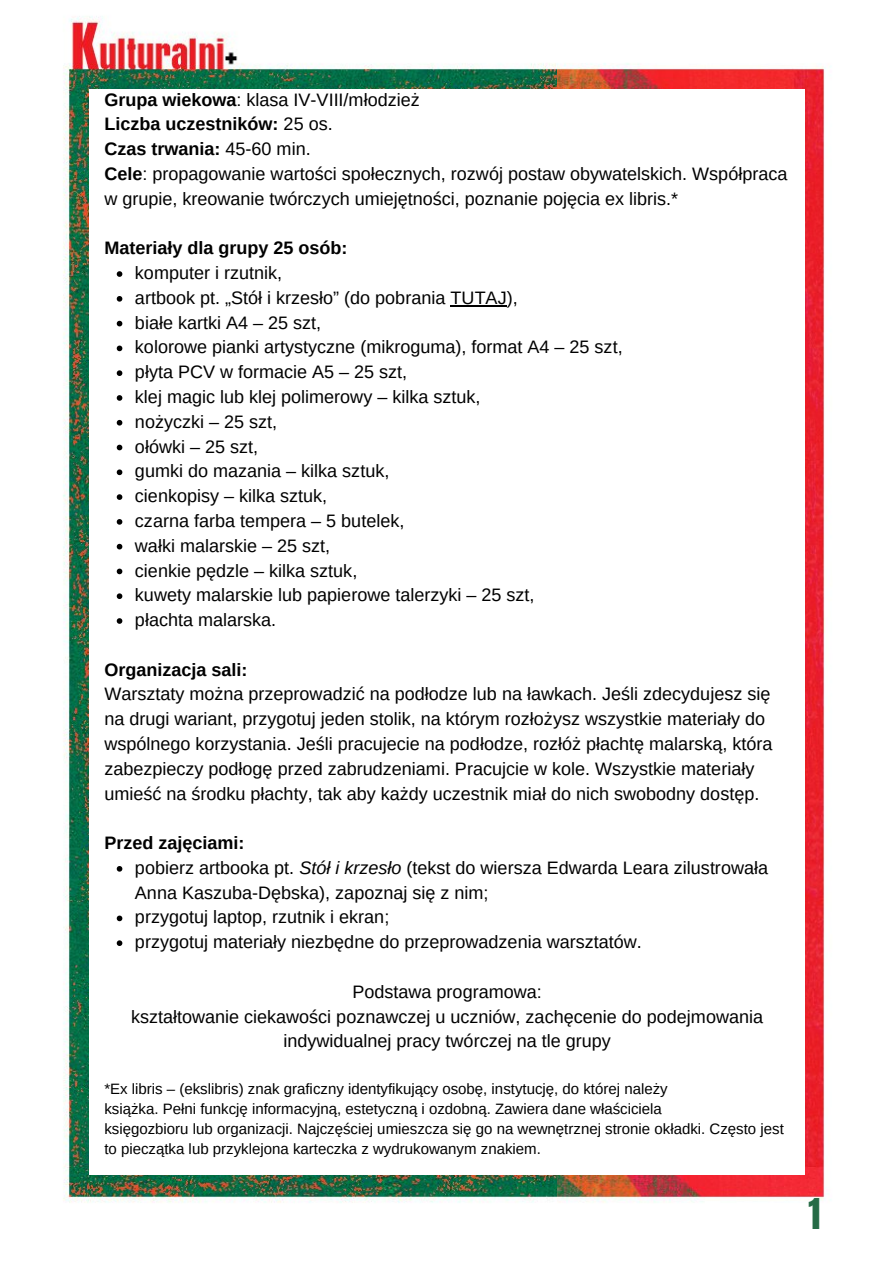
<style>
.page{position:relative;width:894px;height:1264px;background:#fff}
.page>*{position:absolute;margin:0;border:0;box-sizing:border-box;transform-origin:0 0}
.t1{font:36px "Anton";color:#266b46}
.t2{font:18px/24.8px "Arimo";color:#000}
.t3{font:700 18px "Arimo";color:#000}
.t4{font:15px/20.2px "Arimo";color:#000}
.s1{font-weight:700}
.s2{font-weight:400}
.s3{font-style:italic}
</style>
<div class="page">
<img style="left:63px;top:16px;width:494px;height:1187px">
<img style="left:557px;top:63px;width:274px;height:1140px">
<div style="left:89px;top:89px;width:715px;height:1086px;background:#fff"></div>
<svg style="left:117px;top:271px;width:5px;height:6px"></svg>
<svg style="left:117px;top:296px;width:5px;height:5px"></svg>
<hr style="left:450px;top:305px;width:56px;height:1px;background:#000">
<svg style="left:117px;top:321px;width:5px;height:5px"></svg>
<svg style="left:117px;top:345px;width:5px;height:6px"></svg>
<svg style="left:117px;top:370px;width:5px;height:6px"></svg>
<svg style="left:117px;top:395px;width:5px;height:6px"></svg>
<svg style="left:117px;top:420px;width:5px;height:5px"></svg>
<svg style="left:117px;top:444px;width:5px;height:6px"></svg>
<svg style="left:117px;top:469px;width:5px;height:6px"></svg>
<svg style="left:117px;top:494px;width:5px;height:6px"></svg>
<svg style="left:117px;top:519px;width:5px;height:5px"></svg>
<svg style="left:117px;top:544px;width:5px;height:5px"></svg>
<svg style="left:117px;top:568px;width:5px;height:6px"></svg>
<svg style="left:117px;top:593px;width:5px;height:6px"></svg>
<svg style="left:117px;top:618px;width:5px;height:6px"></svg>
<svg style="left:117px;top:866px;width:5px;height:5px"></svg>
<svg style="left:117px;top:915px;width:5px;height:6px"></svg>
<svg style="left:117px;top:940px;width:5px;height:6px"></svg>
<p class="t2" style="left:104px;top:87px;width:317px"><span class="s1">Grupa wiekowa</span>: klasa IV-VIII/młodzież</p>
<p class="t3" style="left:104px;top:114px;width:230px">Liczba uczestników: <span class="s2">25 os.</span></p>
<p class="t3" style="left:104px;top:139px;width:208px">Czas trwania: <span class="s2">45-60 min.</span></p>
<p class="t2" style="left:104px;top:161px;width:684px"><span class="s1">Cele</span>: propagowanie wartości społecznych, rozwój postaw obywatelskich. Współpraca</p>
<p class="t2" style="left:104px;top:186px;width:575px">w grupie, kreowanie twórczych umiejętności, poznanie pojęcia ex libris.*</p>
<p class="t3" style="left:104px;top:238px;width:245px">Materiały dla grupy 25 osób:</p>
<p class="t2" style="left:135px;top:260px;width:149px">komputer i rzutnik,</p>
<p class="t2" style="left:135px;top:285px;width:384px">artbook pt. „Stół i krzesło” (do pobrania TUTAJ),</p>
<p class="t2" style="left:135px;top:310px;width:188px">białe kartki A4 – 25 szt,</p>
<p class="t2" style="left:135px;top:335px;width:489px">kolorowe pianki artystyczne (mikroguma), format A4 – 25 szt,</p>
<p class="t2" style="left:135px;top:359px;width:274px">płyta PCV w formacie A5 – 25 szt,</p>
<p class="t2" style="left:135px;top:384px;width:347px">klej magic lub klej polimerowy – kilka sztuk,</p>
<p class="t2" style="left:135px;top:409px;width:144px">nożyczki – 25 szt,</p>
<p class="t2" style="left:135px;top:434px;width:125px">ołówki – 25 szt,</p>
<p class="t2" style="left:135px;top:459px;width:256px">gumki do mazania – kilka sztuk,</p>
<p class="t2" style="left:135px;top:483px;width:194px">cienkopisy – kilka sztuk,</p>
<p class="t2" style="left:135px;top:508px;width:271px">czarna farba tempera – 5 butelek,</p>
<p class="t2" style="left:135px;top:533px;width:197px">wałki malarskie – 25 szt,</p>
<p class="t2" style="left:135px;top:558px;width:224px">cienkie pędzle – kilka sztuk,</p>
<p class="t2" style="left:135px;top:582px;width:401px">kuwety malarskie lub papierowe talerzyki – 25 szt,</p>
<p class="t2" style="left:135px;top:607px;width:143px">płachta malarska.</p>
<p class="t3" style="left:104px;top:659px;width:145px">Organizacja sali:</p>
<p class="t2" style="left:104px;top:681px;width:669px">Warsztaty można przeprowadzić na podłodze lub na ławkach. Jeśli zdecydujesz się na drugi wariant, przygotuj jeden stolik, na którym rozłożysz wszystkie materiały do wspólnego korzystania. Jeśli pracujecie na podłodze, rozłóż płachtę malarską, która zabezpieczy podłogę przed zabrudzeniami. Pracujcie w kole. Wszystkie materiały umieść na środku płachty, tak aby każdy uczestnik miał do nich swobodny dostęp.</p>
<p class="t3" style="left:104px;top:832px;width:142px">Przed zajęciami:</p>
<p class="t2" style="left:135px;top:855px;width:634px">pobierz artbooka pt. <span class="s3">Stół i krzesło</span> (tekst do wiersza Edwarda Leara zilustrowała<br>Anna Kaszuba-Dębska), zapoznaj się z nim;</p>
<p class="t2" style="left:135px;top:904px;width:256px">przygotuj laptop, rzutnik i ekran;</p>
<p class="t2" style="left:135px;top:929px;width:508px">przygotuj materiały niezbędne do przeprowadzenia warsztatów.</p>
<p class="t2" style="left:352px;top:979px;width:191px">Podstawa programowa:</p>
<p class="t2" style="left:131px;top:1003px;width:633px">kształtowanie ciekawości poznawczej u uczniów, zachęcenie do podejmowania</p>
<p class="t2" style="left:283px;top:1028px;width:329px">indywidualnej pracy twórczej na tle grupy</p>
<p class="t4" style="left:104px;top:1078px;width:564px">*Ex libris – (ekslibris) znak graficzny identyfikujący osobę, instytucję, do której należy</p>
<p class="t4" style="left:104px;top:1098px;width:559px">książka. Pełni funkcję informacyjną, estetyczną i ozdobną. Zawiera dane właściciela</p>
<p class="t4" style="left:104px;top:1118px;width:680px">księgozbioru lub organizacji. Najczęściej umieszcza się go na wewnętrznej stronie okładki. Często jest to pieczątka lub przyklejona karteczka z wydrukowanym znakiem.</p>
<p class="t1" style="left:808px;top:1187px;width:13px">1</p>
</div>
